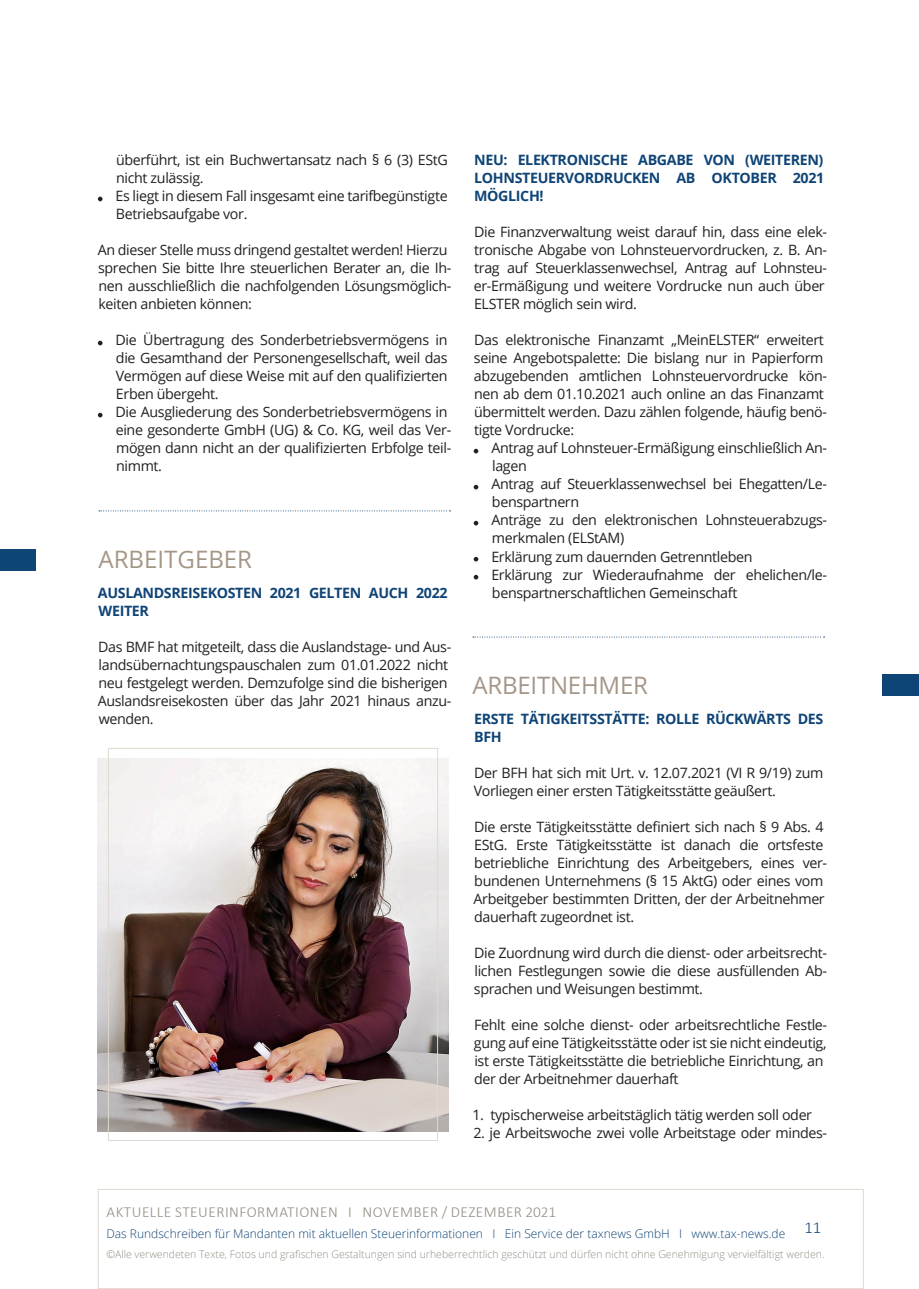
<style>
.page{position:relative;width:919px;height:1289px;background:#fff}
.page>*{position:absolute;margin:0;border:0;box-sizing:border-box;transform-origin:0 0}
.t1{font:24px "Open Sans";letter-spacing:-.01em;color:#a59788}
.t2{font:300 16.5px "Calibri";color:#0f4476}
.t3{font:300 15.3px "Calibri";letter-spacing:.03em;color:#948e83}
.t4{font:14.25px/18px "Open Sans";letter-spacing:-.025em;color:#231f20}
.t5{font:700 14.25px/18px "Open Sans";letter-spacing:-.025em;color:#0f4476}
.t6{font:300 12px "Open Sans";color:#0f4476}
.t7{font:300 10.5px "Open Sans";color:#948e83}
</style>
<div class="page">
<div style="left:98px;top:1188px;width:765px;height:100px;border:1px solid #dfd9d1"></div>
<svg style="left:98px;top:197px;width:4px;height:4px"></svg>
<svg style="left:98px;top:341px;width:4px;height:4px"></svg>
<svg style="left:98px;top:413px;width:4px;height:4px"></svg>
<svg style="left:473px;top:449px;width:5px;height:4px"></svg>
<svg style="left:473px;top:485px;width:5px;height:4px"></svg>
<svg style="left:473px;top:521px;width:5px;height:4px"></svg>
<svg style="left:473px;top:557px;width:5px;height:4px"></svg>
<svg style="left:473px;top:575px;width:5px;height:4px"></svg>
<div style="left:882px;top:674px;width:36px;height:21px;background:#0f4476"></div>
<img style="left:97px;top:758px;width:351px;height:373px">
<div style="left:108px;top:748px;width:330px;height:392px;border:1px solid #dfd9d1"></div>
<svg style="left:99px;top:510px;width:351px;height:1px"></svg>
<svg style="left:473px;top:636px;width:351px;height:1px"></svg>
<div style="left:0;top:550px;width:35px;height:21px;background:#0f4476"></div>
<p class="t4" style="left:115px;top:151px;width:334px">überführt, ist ein Buchwertansatz nach § 6 (3) EStG nicht zulässig.<br>Es liegt in diesem Fall insgesamt eine tarifbegünstigte Betriebsaufgabe vor.</p>
<p class="t4" style="left:98px;top:241px;width:355px">An dieser Stelle muss dringend gestaltet werden! Hierzu sprechen Sie bitte Ihre steuerlichen Berater an, die Ih&shy;nen ausschließlich die nachfolgenden Lösungsmöglich&shy;keiten anbieten können:</p>
<p class="t4" style="left:115px;top:331px;width:337px">Die Übertragung des Sonderbetriebsvermögens in die Gesamthand der Personengesellschaft, weil das Vermögen auf diese Weise mit auf den qualifizierten Erben übergeht.<br>Die Ausgliederung des Sonderbetriebsvermögens in eine gesonderte GmbH (UG) &amp; Co. KG, weil das Ver&shy;mögen dann nicht an der qualifizierten Erbfolge teil&shy;nimmt.</p>
<h1 class="t1" style="left:99px;top:543px;width:155px">ARBEITGEBER</h1>
<p class="t5" style="left:98px;top:583px;width:351px">AUSLANDSREISEKOSTEN 2021 GELTEN AUCH 2022<br>WEITER</p>
<p class="t4" style="left:98px;top:637px;width:355px">Das BMF hat mitgeteilt, dass die Auslandstage- und Aus&shy;landsübernachtungspauschalen zum 01.01.2022 nicht neu festgelegt werden. Demzufolge sind die bisherigen Auslandsreisekosten über das Jahr 2021 hinaus anzu&shy;wenden.</p>
<p class="t5" style="left:474px;top:151px;width:351px;text-align:justify">NEU: ELEKTRONISCHE ABGABE VON (WEITEREN)<br>LOHNSTEUERVORDRUCKEN AB OKTOBER 2021<br>MÖGLICH!</p>
<p class="t4" style="left:474px;top:223px;width:355px">Die Finanzverwaltung weist darauf hin, dass eine elek&shy;tronische Abgabe von Lohnsteuervordrucken, z. B. An&shy;trag auf Steuerklassenwechsel, Antrag auf Lohnsteu&shy;er-Ermäßigung und weitere Vordrucke nun auch über ELSTER möglich sein wird.</p>
<p class="t4" style="left:473px;top:331px;width:355px">Das elektronische Finanzamt „MeinELSTER“ erweitert seine Angebotspalette: Die bislang nur in Papierform abzugebenden amtlichen Lohnsteuervordrucke kön&shy;nen ab dem 01.10.2021 auch online an das Finanzamt übermittelt werden. Dazu zählen folgende, häufig benö&shy;tigte Vordrucke:</p>
<p class="t4" style="left:491px;top:439px;width:337px">Antrag auf Lohnsteuer-Ermäßigung einschließlich An&shy;lagen<br>Antrag auf Steuerklassenwechsel bei Ehegatten/Le&shy;benspartnern<br>Anträge zu den elektronischen Lohnsteuerabzugs&shy;merkmalen (ELStAM)<br>Erklärung zum dauernden Getrenntleben<br>Erklärung zur Wiederaufnahme der ehelichen/le&shy;benspartnerschaftlichen Gemeinschaft</p>
<h1 class="t1" style="left:472px;top:668px;width:177px">ARBEITNEHMER</h1>
<p class="t5" style="left:474px;top:709px;width:351px">ERSTE TÄTIGKEITSSTÄTTE: ROLLE RÜCKWÄRTS DES<br>BFH</p>
<p class="t4" style="left:473px;top:763px;width:351px">Der BFH hat sich mit Urt. v. 12.07.2021 (VI R 9/19) zum<br>Vorliegen einer ersten Tätigkeitsstätte geäußert.</p>
<p class="t4" style="left:473px;top:817px;width:355px">Die erste Tätigkeitsstätte definiert sich nach § 9 Abs. 4<br>EStG. Erste Tätigkeitsstätte ist danach die ortsfeste betriebliche Einrichtung des Arbeitgebers, eines ver&shy;bundenen Unternehmens (§ 15 AktG) oder eines vom Arbeitgeber bestimmten Dritten, der der Arbeitnehmer dauerhaft zugeordnet ist.</p>
<p class="t4" style="left:474px;top:943px;width:355px;text-align:justify">Die Zuordnung wird durch die dienst- oder arbeitsrecht&shy;lichen Festlegungen sowie die diese ausfüllenden Ab&shy;sprachen und Weisungen bestimmt.</p>
<p class="t4" style="left:474px;top:1015px;width:354px">Fehlt eine solche dienst- oder arbeitsrechtliche Festle&shy;gung auf eine Tätigkeitsstätte oder ist sie nicht eindeutig, ist erste Tätigkeitsstätte die betriebliche Einrichtung, an der der Arbeitnehmer dauerhaft</p>
<p class="t4" style="left:472px;top:1105px;width:341px">1. typischerweise arbeitstäglich tätig werden soll oder</p>
<p class="t4" style="left:473px;top:1123px;width:355px">2. je Arbeitswoche zwei volle Arbeitstage oder mindes-</p>
<p class="t3" style="left:107px;top:1202px;width:451px">AKTUELLE STEUERINFORMATIONEN I NOVEMBER / DEZEMBER 2021</p>
<p class="t6" style="left:106px;top:1224px;width:680px">Das Rundschreiben für Mandanten mit aktuellen Steuerinformationen I Ein Service der taxnews GmbH I www.tax-news.de</p>
<p class="t7" style="left:106px;top:1246px;width:719px">©Alle verwendeten Texte, Fotos und grafischen Gestaltungen sind urheberrechtlich geschützt und dürfen nicht ohne Genehmigung vervielfältigt werden.</p>
<p class="t2" style="left:804px;top:1216px;width:18px">11</p>
</div>
